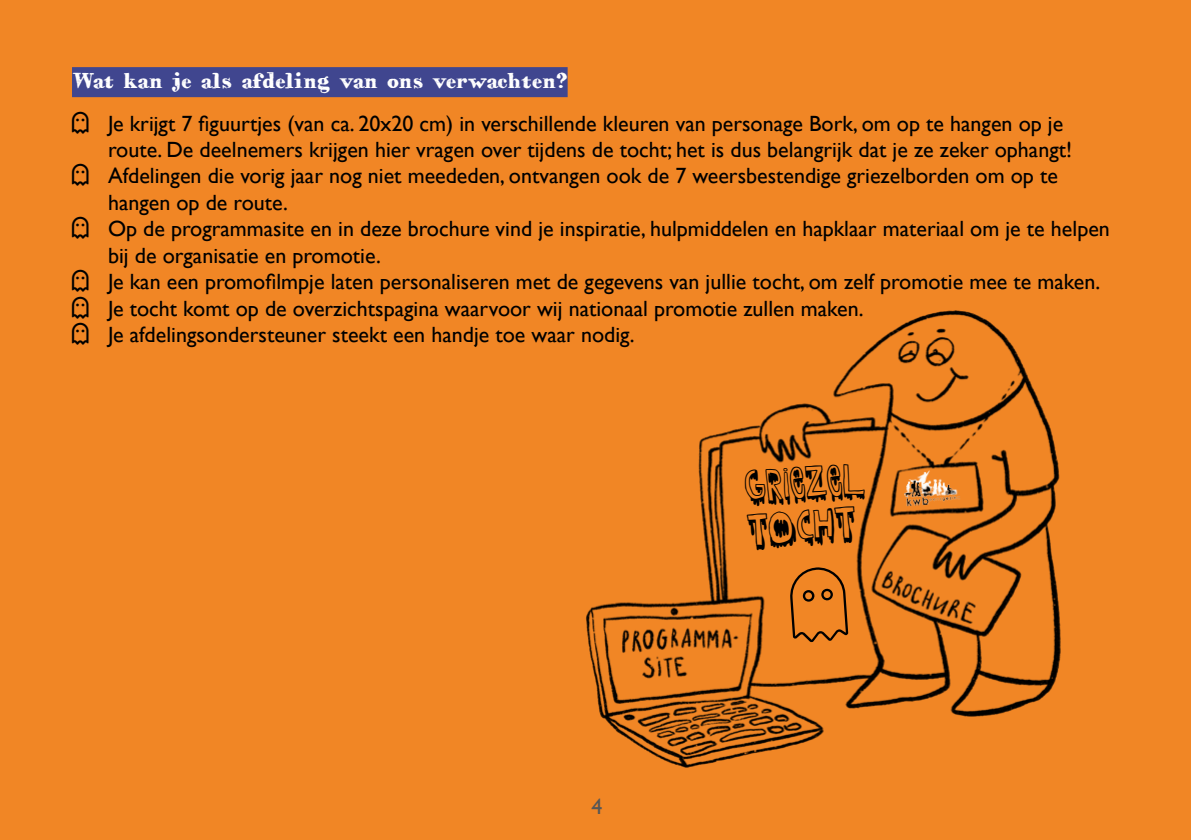
<style>
.page{position:relative;width:1191px;height:840px;background:#fff}
.page>*{position:absolute;margin:0;border:0;box-sizing:border-box;transform-origin:0 0}
.t1{font:36px/43.2px "Kidnightmare";color:#000}
.t2{font:22px/26.4px "Gill Sans";color:#000}
.t3{font:22px "HVD Bodedo";letter-spacing:-.03em;color:#fff}
.t4{font:22px "Gill Sans";color:#575756}
</style>
<div class="page">
<div style="left:0;top:0;width:1191px;height:839px;background:#f18625"></div>
<div style="left:72px;top:67px;width:495px;height:30px;background:#40468f"></div>
<img style="left:586px;top:310px;width:475px;height:458px">
<img style="left:902px;top:468px;width:58px;height:38px">
<svg style="left:788px;top:565px;width:60px;height:78px"></svg>
<p class="t3" style="left:72px;top:66px;width:497px">Wat kan je als afdeling van ons verwachten?</p>
<p class="t2" style="left:108px;top:110px;width:1003px">Je krijgt 7 figuurtjes (van ca. 20x20 cm) in verschillende kleuren van personage Bork, om op te hangen op je route. De deelnemers krijgen hier vragen over tijdens de tocht; het is dus belangrijk dat je ze zeker ophangt!<br>Afdelingen die vorig jaar nog niet meededen, ontvangen ook de 7 weersbestendige griezelborden om op te hangen op de route.<br>Op de programmasite en in deze brochure vind je inspiratie, hulpmiddelen en hapklaar materiaal om je te helpen bij de organisatie en promotie.<br>Je kan een promofilmpje laten personaliseren met de gegevens van jullie tocht, om zelf promotie mee te maken.<br>Je tocht komt op de overzichtspagina waarvoor wij nationaal promotie zullen maken.<br>Je afdelingsondersteuner steekt een handje toe waar nodig.</p>
<p class="t4" style="left:591px;top:793px;width:12px">4</p>
<h1 class="t1" style="left:743px;top:467px;width:122px;rotate:-4deg">griezel tocht</h1>
</div>
